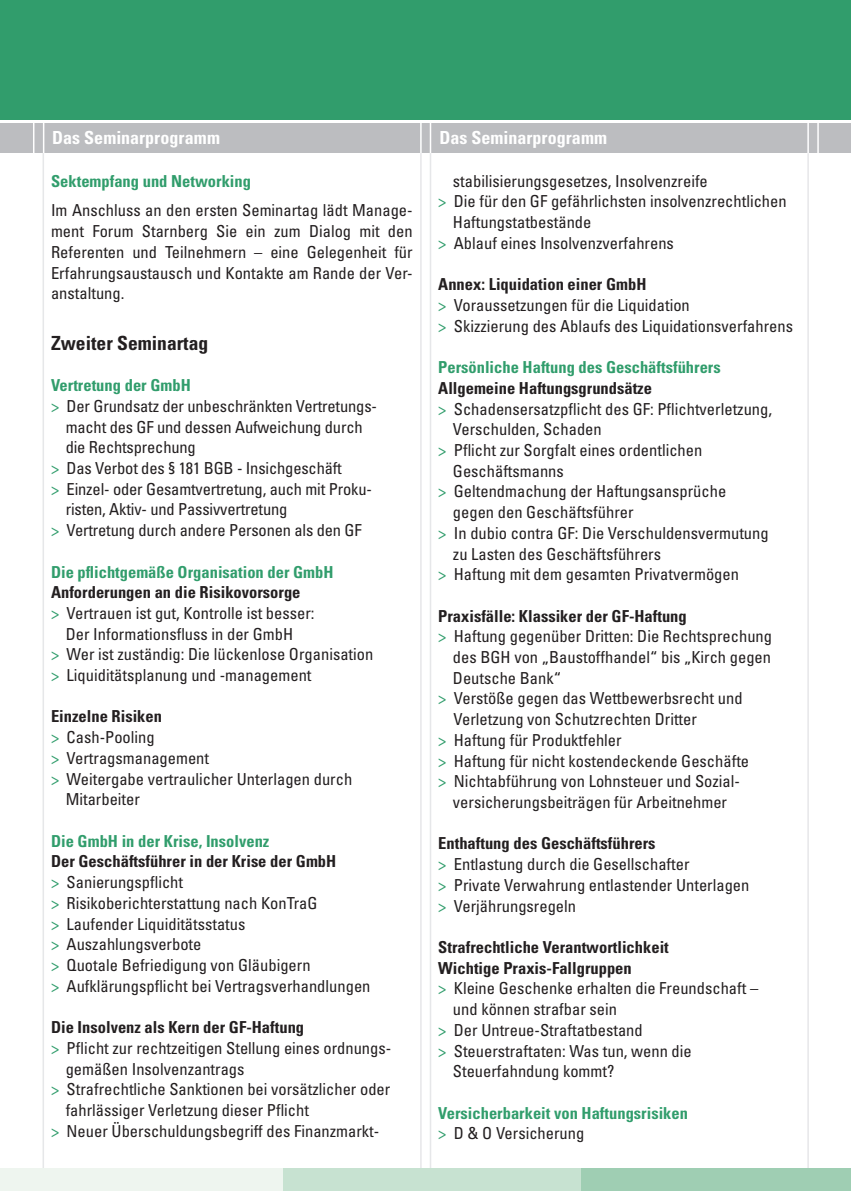
<style>
.page{position:relative;width:851px;height:1191px;background:#fff}
.page>*{position:absolute;margin:0;border:0;box-sizing:border-box;transform-origin:0 0}
.t1{font:700 condensed 19.5px "Univers LT Std";color:#231f20}
.t2{font:700 condensed 18px "Univers LT Std";color:#fff}
.t3{font:condensed 16.5px/20.7px "Univers LT Std";color:#231f20;text-align:justify}
.t4{font:700 condensed 16.5px "Univers LT Std";color:#231f20}
.t5{font:700 condensed 16.5px "Univers LT Std";color:#319d6c}
.s1{color:#319d6c}
</style>
<div class="page">
<svg style="left:43px;top:153px;width:378px;height:1016px"></svg>
<div style="left:0;top:124px;width:850px;height:29px;background:#bcbdc0"></div>
<div style="left:0;top:0;width:850px;height:119px;background:#319d6c"></div>
<hr style="left:43px;top:121px;width:1px;height:32px;background:#fff">
<hr style="left:33px;top:123px;width:1px;height:32px;background:#fff">
<hr style="left:429px;top:121px;width:2px;height:32px;background:#fff">
<hr style="left:420px;top:121px;width:1px;height:32px;background:#fff">
<hr style="left:817px;top:121px;width:1px;height:32px;background:#fff">
<hr style="left:807px;top:123px;width:1px;height:30px;background:#fff">
<div style="left:1px;top:1169px;width:849px;height:22px;background:#9fceb3"></div>
<div style="left:0;top:1169px;width:298px;height:22px;background:#eef5ef"></div>
<div style="left:283px;top:1169px;width:298px;height:22px;background:#c7e2d1"></div>
<p class="t2" style="left:52px;top:127px;width:169px">Das Seminarprogramm</p>
<p class="t2" style="left:439px;top:127px;width:169px">Das Seminarprogramm</p>
<p class="t5" style="left:51px;top:171px;width:201px">Sektempfang und Networking</p>
<p class="t3" style="left:51px;top:200px;width:363px">Im Anschluss an den ersten Seminartag lädt Manage&shy;ment Forum Starnberg Sie ein zum Dialog mit den Referenten und Teilnehmern – eine Gelegenheit für Erfahrungsaustausch und Kontakte am Rande der Ver&shy;anstaltung.</p>
<p class="t1" style="left:51px;top:331px;width:159px">Zweiter Seminartag</p>
<p class="t5" style="left:51px;top:375px;width:141px">Vertretung der GmbH</p>
<p class="t3" style="left:51px;top:395px;width:327px"><span class="s1">&gt;</span> Der Grundsatz der unbeschränkten Vertretungs-</p>
<p class="t3" style="left:66px;top:416px;width:298px">macht des GF und dessen Aufweichung durch</p>
<p class="t3" style="left:66px;top:437px;width:132px">die Rechtsprechung</p>
<p class="t3" style="left:51px;top:457px;width:292px"><span class="s1">&gt;</span> Das Verbot des § 181 BGB - Insichgeschäft</p>
<p class="t3" style="left:51px;top:478px;width:322px"><span class="s1">&gt;</span> Einzel- oder Gesamtvertretung, auch mit Proku-</p>
<p class="t3" style="left:66px;top:499px;width:223px">risten, Aktiv- und Passivvertretung</p>
<p class="t3" style="left:51px;top:519px;width:312px"><span class="s1">&gt;</span> Vertretung durch andere Personen als den GF</p>
<p class="t5" style="left:51px;top:561px;width:284px">Die pflichtgemäße Organisation der GmbH</p>
<p class="t4" style="left:51px;top:582px;width:251px">Anforderungen an die Risikovorsorge</p>
<p class="t3" style="left:51px;top:602px;width:265px"><span class="s1">&gt;</span> Vertrauen ist gut, Kontrolle ist besser:</p>
<p class="t3" style="left:66px;top:623px;width:229px">Der Informationsfluss in der GmbH</p>
<p class="t3" style="left:51px;top:644px;width:324px"><span class="s1">&gt;</span> Wer ist zuständig: Die lückenlose Organisation</p>
<p class="t3" style="left:51px;top:664px;width:262px"><span class="s1">&gt;</span> Liquiditätsplanung und -management</p>
<p class="t4" style="left:51px;top:706px;width:112px">Einzelne Risiken</p>
<p class="t3" style="left:51px;top:726px;width:105px"><span class="s1">&gt;</span> Cash-Pooling</p>
<p class="t3" style="left:51px;top:747px;width:159px"><span class="s1">&gt;</span> Vertragsmanagement</p>
<p class="t3" style="left:51px;top:768px;width:303px"><span class="s1">&gt;</span> Weitergabe vertraulicher Unterlagen durch</p>
<p class="t3" style="left:66px;top:789px;width:76px">Mitarbeiter</p>
<p class="t5" style="left:51px;top:830px;width:220px">Die GmbH in der Krise, Insolvenz</p>
<p class="t4" style="left:51px;top:851px;width:287px">Der Geschäftsführer in der Krise der GmbH</p>
<p class="t3" style="left:51px;top:871px;width:133px"><span class="s1">&gt;</span> Sanierungspflicht</p>
<p class="t3" style="left:51px;top:892px;width:268px"><span class="s1">&gt;</span> Risikoberichterstattung nach KonTraG</p>
<p class="t3" style="left:51px;top:913px;width:196px"><span class="s1">&gt;</span> Laufender Liquiditätsstatus</p>
<p class="t3" style="left:51px;top:933px;width:152px"><span class="s1">&gt;</span> Auszahlungsverbote</p>
<p class="t3" style="left:51px;top:954px;width:261px"><span class="s1">&gt;</span> Quotale Befriedigung von Gläubigern</p>
<p class="t3" style="left:51px;top:975px;width:321px"><span class="s1">&gt;</span> Aufklärungspflicht bei Vertragsverhandlungen</p>
<p class="t4" style="left:51px;top:1017px;width:254px">Die Insolvenz als Kern der GF-Haftung</p>
<p class="t3" style="left:51px;top:1037px;width:342px"><span class="s1">&gt;</span> Pflicht zur rechtzeitigen Stellung eines ordnungs-</p>
<p class="t3" style="left:66px;top:1058px;width:180px">gemäßen Insolvenzantrags</p>
<p class="t3" style="left:51px;top:1078px;width:341px"><span class="s1">&gt;</span> Strafrechtliche Sanktionen bei vorsätzlicher oder</p>
<p class="t3" style="left:66px;top:1099px;width:245px">fahrlässiger Verletzung dieser Pflicht</p>
<p class="t3" style="left:51px;top:1120px;width:330px"><span class="s1">&gt;</span> Neuer Überschuldungsbegriff des Finanzmarkt-</p>
<p class="t3" style="left:453px;top:170px;width:256px">stabilisierungsgesetzes, Insolvenzreife</p>
<p class="t3" style="left:438px;top:191px;width:350px"><span class="s1">&gt;</span> Die für den GF gefährlichsten insolvenzrechtlichen</p>
<p class="t3" style="left:453px;top:212px;width:140px">Haftungstatbestände</p>
<p class="t3" style="left:438px;top:232px;width:237px"><span class="s1">&gt;</span> Ablauf eines Insolvenzverfahrens</p>
<p class="t4" style="left:438px;top:274px;width:210px">Annex: Liquidation einer GmbH</p>
<p class="t3" style="left:438px;top:294px;width:253px"><span class="s1">&gt;</span> Voraussetzungen für die Liquidation</p>
<p class="t3" style="left:438px;top:315px;width:356px"><span class="s1">&gt;</span> Skizzierung des Ablaufs des Liquidationsverfahrens</p>
<p class="t5" style="left:438px;top:357px;width:284px">Persönliche Haftung des Geschäftsführers</p>
<p class="t4" style="left:438px;top:378px;width:215px">Allgemeine Haftungsgrundsätze</p>
<p class="t3" style="left:438px;top:398px;width:335px"><span class="s1">&gt;</span> Schadensersatzpflicht des GF: Pflichtverletzung,</p>
<p class="t3" style="left:453px;top:419px;width:150px">Verschulden, Schaden</p>
<p class="t3" style="left:438px;top:439px;width:265px"><span class="s1">&gt;</span> Pflicht zur Sorgfalt eines ordentlichen</p>
<p class="t3" style="left:453px;top:460px;width:112px">Geschäftsmanns</p>
<p class="t3" style="left:438px;top:481px;width:289px"><span class="s1">&gt;</span> Geltendmachung der Haftungsansprüche</p>
<p class="t3" style="left:453px;top:501px;width:182px">gegen den Geschäftsführer</p>
<p class="t3" style="left:438px;top:522px;width:332px"><span class="s1">&gt;</span> In dubio contra GF: Die Verschuldensvermutung</p>
<p class="t3" style="left:453px;top:543px;width:210px">zu Lasten des Geschäftsführers</p>
<p class="t3" style="left:438px;top:564px;width:302px"><span class="s1">&gt;</span> Haftung mit dem gesamten Privatvermögen</p>
<p class="t4" style="left:438px;top:605px;width:250px">Praxisfälle: Klassiker der GF-Haftung</p>
<p class="t3" style="left:438px;top:626px;width:335px"><span class="s1">&gt;</span> Haftung gegenüber Dritten: Die Rechtsprechung</p>
<p class="t3" style="left:453px;top:646px;width:320px">des BGH von „Baustoffhandel“ bis „Kirch gegen</p>
<p class="t3" style="left:453px;top:667px;width:110px">Deutsche Bank“</p>
<p class="t3" style="left:438px;top:688px;width:306px"><span class="s1">&gt;</span> Verstöße gegen das Wettbewerbsrecht und</p>
<p class="t3" style="left:453px;top:708px;width:245px">Verletzung von Schutzrechten Dritter</p>
<p class="t3" style="left:438px;top:729px;width:185px"><span class="s1">&gt;</span> Haftung für Produktfehler</p>
<p class="t3" style="left:438px;top:750px;width:312px"><span class="s1">&gt;</span> Haftung für nicht kostendeckende Geschäfte</p>
<p class="t3" style="left:438px;top:771px;width:303px"><span class="s1">&gt;</span> Nichtabführung von Lohnsteuer und Sozial-</p>
<p class="t3" style="left:453px;top:791px;width:276px">versicherungsbeiträgen für Arbeitnehmer</p>
<p class="t4" style="left:438px;top:833px;width:219px">Enthaftung des Geschäftsführers</p>
<p class="t3" style="left:438px;top:853px;width:253px"><span class="s1">&gt;</span> Entlastung durch die Gesellschafter</p>
<p class="t3" style="left:438px;top:874px;width:313px"><span class="s1">&gt;</span> Private Verwahrung entlastender Unterlagen</p>
<p class="t3" style="left:438px;top:895px;width:139px"><span class="s1">&gt;</span> Verjährungsregeln</p>
<p class="t4" style="left:438px;top:937px;width:232px">Strafrechtliche Verantwortlichkeit</p>
<p class="t4" style="left:438px;top:957px;width:195px">Wichtige Praxis-Fallgruppen</p>
<p class="t3" style="left:438px;top:978px;width:321px"><span class="s1">&gt;</span> Kleine Geschenke erhalten die Freundschaft –</p>
<p class="t3" style="left:453px;top:998px;width:166px">und können strafbar sein</p>
<p class="t3" style="left:438px;top:1019px;width:206px"><span class="s1">&gt;</span> Der Untreue-Straftatbestand</p>
<p class="t3" style="left:438px;top:1040px;width:255px"><span class="s1">&gt;</span> Steuerstraftaten: Was tun, wenn die</p>
<p class="t3" style="left:453px;top:1060px;width:163px">Steuerfahndung kommt?</p>
<p class="t5" style="left:438px;top:1102px;width:251px">Versicherbarkeit von Haftungsrisiken</p>
<p class="t3" style="left:438px;top:1122px;width:148px"><span class="s1">&gt;</span> D &amp; O Versicherung</p>
</div>
